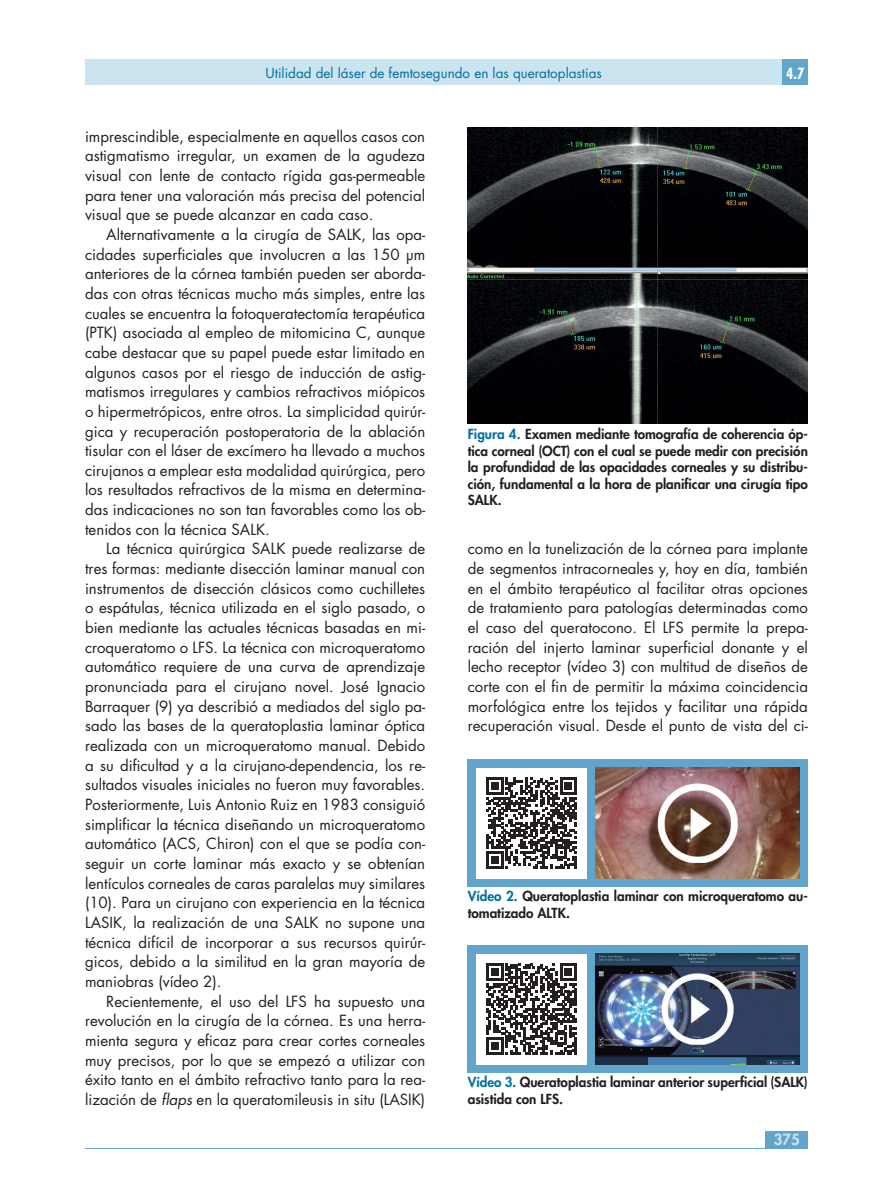
<style>
.page{position:relative;width:893px;height:1191px;background:#fff}
.page>*{position:absolute;margin:0;border:0;box-sizing:border-box;transform-origin:0 0}
.t1{font:15px/19.6px "Futura Std";color:#231f20;text-align:justify}
.t2{font:800 15px "Futura Std";color:#cae4f0}
.t3{font:700 condensed 15px "Futura Std";color:#fff}
.t4{font:800 13.5px/16.5px "Futura Std";color:#231f20}
.t5{font:13.5px "Futura Std";color:#006ea0}
.s1{font-style:italic}
.s2{color:#006ea0}
</style>
<div class="page">
<div style="left:765px;top:1131px;width:43px;height:17px;background:#62a5ca"></div>
<div style="left:85px;top:60px;width:723px;height:25px;background:#cae4f0"></div>
<div style="left:782px;top:60px;width:26px;height:25px;background:#62a5ca"></div>
<hr style="left:85px;top:1148px;width:723px;height:1px;background:#62a5ca">
<img style="left:468px;top:128px;width:340px;height:296px">
<div style="left:468px;top:759px;width:340px;height:128px;background:#62a5ca"></div>
<div style="left:476px;top:767px;width:111px;height:111px;background:#fff"></div>
<svg style="left:486px;top:777px;width:91px;height:91px"></svg>
<img style="left:595px;top:767px;width:204px;height:111px">
<div style="left:468px;top:945px;width:340px;height:128px;background:#62a5ca"></div>
<div style="left:476px;top:954px;width:111px;height:110px;background:#fff"></div>
<svg style="left:486px;top:963px;width:91px;height:91px"></svg>
<hr style="left:574px;top:1037px;width:3px;height:17px;background:#231f20">
<img style="left:595px;top:954px;width:204px;height:110px">
<p class="t5" style="left:266px;top:64px;width:338px">Utilidad del láser de femtosegundo en las queratoplastias</p>
<p class="t3" style="left:786px;top:64px;width:20px">4.7</p>
<p class="t1" style="left:85px;top:126px;width:342px">imprescindible, especialmente en aquellos casos con astigmatismo irregular, un examen de la agudeza visual con lente de contacto rígida gas-permeable para tener una valoración más precisa del potencial visual que se puede alcanzar en cada caso.</p>
<p class="t1" style="left:85px;top:225px;width:342px;text-indent:21px">Alternativamente a la cirugía de SALK, las opa&shy;cidades superficiales que involucren a las 150 µm anteriores de la córnea también pueden ser aborda&shy;das con otras técnicas mucho más simples, entre las cuales se encuentra la fotoqueratectomía terapéutica (PTK) asociada al empleo de mitomicina C, aunque cabe destacar que su papel puede estar limitado en algunos casos por el riesgo de inducción de astig&shy;matismos irregulares y cambios refractivos miópicos o hipermetrópicos, entre otros. La simplicidad quirúr&shy;gica y recuperación postoperatoria de la ablación tisular con el láser de excímero ha llevado a muchos cirujanos a emplear esta modalidad quirúrgica, pero los resultados refractivos de la misma en determina&shy;das indicaciones no son tan favorables como los ob&shy;tenidos con la técnica SALK.</p>
<p class="t1" style="left:85px;top:539px;width:342px;text-indent:21px">La técnica quirúrgica SALK puede realizarse de tres formas: mediante disección laminar manual con instrumentos de disección clásicos como cuchilletes o espátulas, técnica utilizada en el siglo pasado, o bien mediante las actuales técnicas basadas en mi&shy;croqueratomo o LFS. La técnica con microqueratomo automático requiere de una curva de aprendizaje pronunciada para el cirujano novel. José Ignacio Barraquer (9) ya describió a mediados del siglo pa&shy;sado las bases de la queratoplastia laminar óptica realizada con un microqueratomo manual. Debido a su dificultad y a la cirujano-dependencia, los re&shy;sultados visuales iniciales no fueron muy favorables.<br>Posteriormente, Luis Antonio Ruiz en 1983 consiguió simplificar la técnica diseñando un microqueratomo automático (ACS, Chiron) con el que se podía con&shy;seguir un corte laminar más exacto y se obtenían lentículos corneales de caras paralelas muy similares (10). Para un cirujano con experiencia en la técnica LASIK, la realización de una SALK no supone una técnica difícil de incorporar a sus recursos quirúr&shy;gicos, debido a la similitud en la gran mayoría de maniobras (vídeo 2).</p>
<p class="t1" style="left:85px;top:991px;width:342px;text-indent:21px">Recientemente, el uso del LFS ha supuesto una revolución en la cirugía de la córnea. Es una herra&shy;mienta segura y eficaz para crear cortes corneales muy precisos, por lo que se empezó a utilizar con éxito tanto en el ámbito refractivo tanto para la rea&shy;lización de <span class="s1">flaps</span> en la queratomileusis in situ (LASIK)</p>
<p class="t4" style="left:468px;top:426px;width:342px;text-align:justify"><span class="s2">Figura 4.</span> Examen mediante tomografía de coherencia óp&shy;tica corneal (OCT) con el cual se puede medir con precisión la profundidad de las opacidades corneales y su distribu&shy;ción, fundamental a la hora de planificar una cirugía tipo SALK.</p>
<p class="t1" style="left:468px;top:539px;width:342px">como en la tunelización de la córnea para implante de segmentos intracorneales y, hoy en día, también en el ámbito terapéutico al facilitar otras opciones de tratamiento para patologías determinadas como el caso del queratocono. El LFS permite la prepa&shy;ración del injerto laminar superficial donante y el lecho receptor (vídeo 3) con multitud de diseños de corte con el fin de permitir la máxima coincidencia morfológica entre los tejidos y facilitar una rápida recuperación visual. Desde el punto de vista del ci-</p>
<p class="t4" style="left:468px;top:888px;width:342px"><span class="s2">Vídeo 2.</span> Queratoplastia laminar con microqueratomo au&shy;tomatizado ALTK.</p>
<p class="t4" style="left:468px;top:1074px;width:342px"><span class="s2">Vídeo 3.</span> Queratoplastia laminar anterior superficial (SALK) asistida con LFS.</p>
<p class="t2" style="left:774px;top:1129px;width:28px">375</p>
</div>
